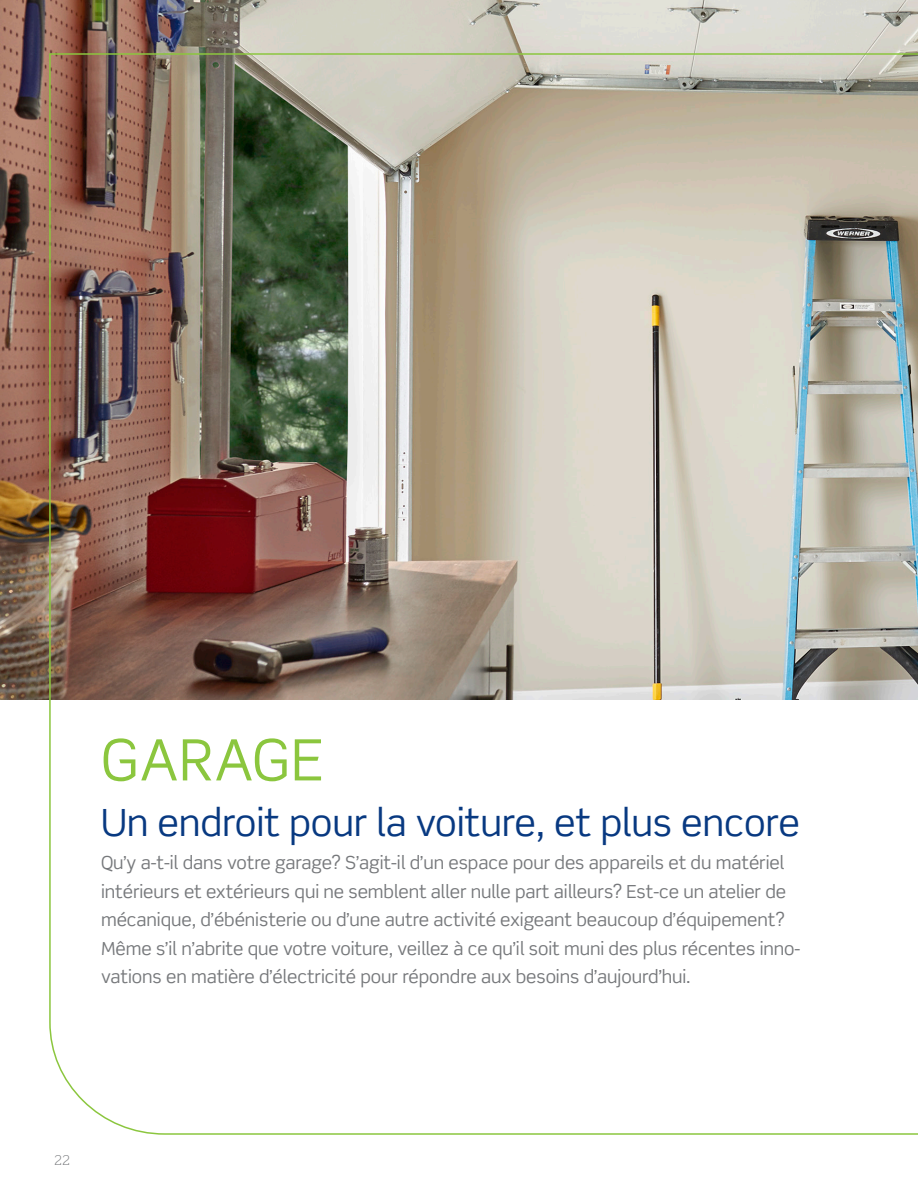
<style>
.page{position:relative;width:918px;height:1188px;background:#fff}
.page>*{position:absolute;margin:0;border:0;box-sizing:border-box;transform-origin:0 0}
.t1{font:57px "Scene Std";letter-spacing:.015em;color:#8bc63e}
.t2{font:37.5px "Scene Std";letter-spacing:-.005em;color:#083981}
.t3{font:18px/28.5px "Scene Std";letter-spacing:-.005em;color:#76787b}
.t4{font:300 13.5px "Scene Std";color:#787a7d}
</style>
<div class="page">
<img style="left:0;top:0;width:918px;height:700px">
<img style="left:48px;top:53px;width:870px;height:1082px">
<p class="t1" style="left:101px;top:724px;width:224px">GARAGE</p>
<p class="t2" style="left:101px;top:799px;width:700px">Un endroit pour la voiture, et plus encore</p>
<p class="t3" style="left:101px;top:848px;width:701px">Qu’y a-t-il dans votre garage? S’agit-il d’un espace pour des appareils et du matériel intérieurs et extérieurs qui ne semblent aller nulle part ailleurs? Est-ce un atelier de mécanique, d’ébénisterie ou d’une autre activité exigeant beaucoup d’équipement?<br>Même s’il n’abrite que votre voiture, veillez à ce qu’il soit muni des plus récentes inno&shy;vations en matière d’électricité pour répondre aux besoins d’aujourd’hui.</p>
<p class="t4" style="left:54px;top:1152px;width:17px">22</p>
</div>
